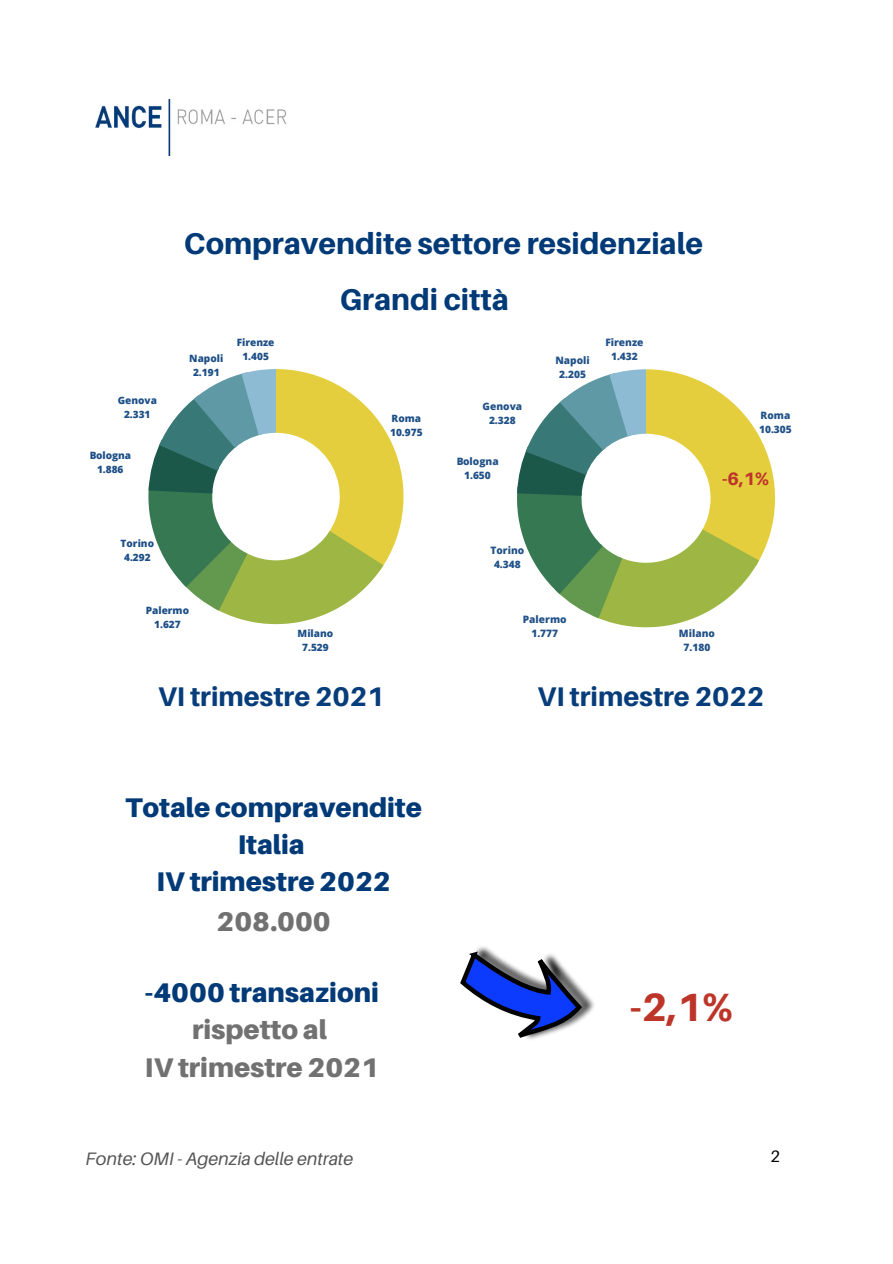
<style>
.page{position:relative;width:893px;height:1264px;background:#fff}
.page>*{position:absolute;margin:0;border:0;box-sizing:border-box;transform-origin:0 0}
.t1{font:800 39.45px "Aileron";color:#bd3529}
.t2{font:800 30px "Aileron";color:#023a78}
.t3{font:900 27px/37px "Aileron";color:#023a78;text-align:center}
.t4{font:900 27px/37px "Aileron";color:#717171;text-align:center}
.t5{font:800 27px "Aileron";color:#073d7a}
.t6{font:italic 18px "Aileron";color:#545454}
.t7{font:800 18px "Aileron";color:#bd3529}
.t8{font:16.5px "Aileron";color:#000}
.t9{font:800 10.2px/13.8px "Open Sans";color:#073d7a;text-align:center}
.t10{font:800 10.05px/13.6px "Open Sans";color:#023a78;text-align:center}
</style>
<div class="page">
<img style="left:95px;top:99px;width:192px;height:56px">
<svg style="left:148px;top:369px;width:255px;height:255px"></svg>
<svg style="left:517px;top:369px;width:258px;height:258px"></svg>
<svg style="left:460px;top:946px;width:134px;height:94px"></svg>
<h2 class="t2" style="left:184px;top:225px;width:520px">Compravendite settore residenziale</h2>
<p class="t10" style="left:118px;top:394px;width:41px">Genova<br>2.331</p>
<p class="t10" style="left:89px;top:448px;width:43px">Bologna<br>1.886</p>
<p class="t10" style="left:189px;top:351px;width:36px">Napoli<br>2.191</p>
<p class="t10" style="left:237px;top:335px;width:39px">Firenze<br>1.405</p>
<h2 class="t2" style="left:340px;top:281px;width:171px">Grandi città</h2>
<p class="t10" style="left:390px;top:411px;width:34px;text-align:left">Roma<br>10.975</p>
<p class="t9" style="left:482px;top:399px;width:41px">Genova<br>2.328</p>
<p class="t9" style="left:456px;top:454px;width:44px">Bologna<br>1.650</p>
<p class="t9" style="left:555px;top:353px;width:36px">Napoli<br>2.205</p>
<p class="t9" style="left:605px;top:335px;width:40px">Firenze<br>1.432</p>
<p class="t10" style="left:121px;top:536px;width:35px">Torino<br>4.292</p>
<p class="t10" style="left:146px;top:603px;width:45px">Palermo<br>1.627</p>
<p class="t10" style="left:297px;top:626px;width:37px">Milano<br>7.529</p>
<p class="t9" style="left:490px;top:543px;width:35px">Torino<br>4.348</p>
<p class="t9" style="left:523px;top:612px;width:45px">Palermo<br>1.777</p>
<p class="t9" style="left:759px;top:408px;width:34px;text-align:left">Roma<br>10.305</p>
<h3 class="t7" style="left:722px;top:467px;width:49px">-6,1%</h3>
<p class="t9" style="left:679px;top:626px;width:38px">Milano<br>7.180</p>
<h3 class="t5" style="left:158px;top:680px;width:228px">VI trimestre 2021</h3>
<h3 class="t5" style="left:537px;top:680px;width:228px">VI trimestre 2022</h3>
<h3 class="t3" style="left:125px;top:788px;width:298px">Totale compravendite<br>Italia<br>IV trimestre 2022</h3>
<h3 class="t4" style="left:216px;top:902px;width:116px">208.000</h3>
<h3 class="t3" style="left:145px;top:973px;width:235px">-4000 transazioni</h3>
<h3 class="t4" style="left:145px;top:1010px;width:236px">rispetto al<br>IV trimestre 2021</h3>
<h3 class="t6" style="left:86px;top:1147px;width:269px">Fonte: OMI - Agenzia delle entrate</h3>
<h1 class="t1" style="left:629px;top:982px;width:105px">-2,1%</h1>
<h3 class="t8" style="left:770px;top:1145px;width:11px">2</h3>
</div>
